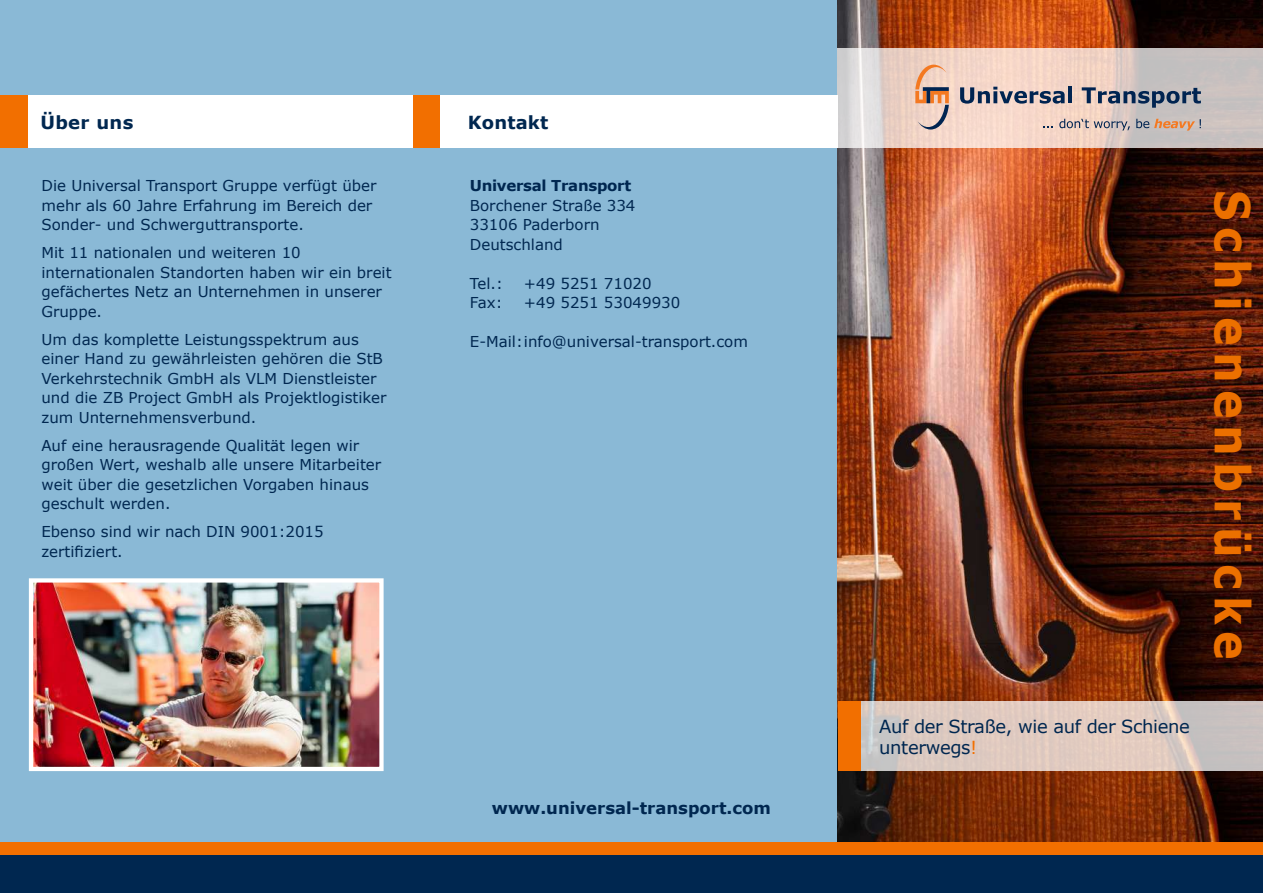
<style>
.page{position:relative;width:1263px;height:893px;background:#fff}
.page>*{position:absolute;margin:0;border:0;box-sizing:border-box;transform-origin:0 0}
.t1{font:700 48px "Verdana";letter-spacing:.15em;color:#ec7000;scale:.9 1}
.t2{font:18px/21px "Verdana";letter-spacing:-.02em;color:#002750}
.t3{font:700 18px "Verdana";letter-spacing:.01em;color:#002750}
.t4{font:700 16.5px "Verdana";color:#002750}
.t5{font:15px/19.5px "Verdana";color:#002750}
.t6{font:700 15px "Verdana";letter-spacing:-.02em;color:#002750}
.s1{color:#f26f00}
</style>
<div class="page">
<div style="left:0;top:0;width:838px;height:842px;background:#8ab9d6"></div>
<img style="left:34px;top:583px;width:345px;height:183px">
<div style="left:29px;top:578px;width:355px;height:193px;border:4px solid #fff"></div>
<div style="left:0;top:855px;width:1263px;height:38px;background:#002750"></div>
<div style="left:0;top:842px;width:1263px;height:13px;background:#f26f00"></div>
<img style="left:838px;top:0;width:425px;height:842px">
<div style="left:0;top:95px;width:473px;height:53px;background:#f26f00"></div>
<div style="left:28px;top:95px;width:384px;height:53px;background:#fff"></div>
<div style="left:440px;top:95px;width:398px;height:53px;background:#fff"></div>
<svg style="left:860px;top:702px;width:403px;height:69px;background:#d9c8c0"></svg>
<div style="left:838px;top:702px;width:22px;height:69px;background:#f26f00"></div>
<svg style="left:838px;top:48px;width:425px;height:100px;background:#e1cec7"></svg>
<svg style="left:1043px;top:126px;width:10px;height:2px"></svg>
<svg style="left:1059px;top:119px;width:71px;height:12px"></svg>
<svg style="left:1136px;top:119px;width:65px;height:12px"></svg>
<svg style="left:960px;top:87px;width:104px;height:17px;background:#8d8b96"></svg>
<hr style="left:1068px;top:87px;width:4px;height:16px;background:#002451">
<svg style="left:1082px;top:87px;width:119px;height:21px;background:#8d909b"></svg>
<svg style="left:915px;top:65px;width:34px;height:65px;background:#d3ad99"></svg>
<p class="t3" style="left:40px;top:109px;width:95px">Über uns</p>
<p class="t5" style="left:41px;top:176px;width:337px">Die Universal Transport Gruppe verfügt über mehr als 60 Jahre Erfahrung im Bereich der<br>Sonder- und Schwerguttransporte.</p>
<p class="t5" style="left:41px;top:243px;width:352px">Mit 11 nationalen und weiteren 10 internationalen Standorten haben wir ein breit gefächertes Netz an Unternehmen in unserer Gruppe.</p>
<p class="t5" style="left:41px;top:329px;width:347px">Um das komplette Leistungsspektrum aus einer Hand zu gewährleisten gehören die StB Verkehrstechnik GmbH als VLM Dienstleister und die ZB Project GmbH als Projektlogistiker zum Unternehmensverbund.</p>
<p class="t5" style="left:41px;top:435px;width:341px">Auf eine herausragende Qualität legen wir großen Wert, weshalb alle unsere Mitarbeiter weit über die gesetzlichen Vorgaben hinaus geschult werden.</p>
<p class="t5" style="left:41px;top:522px;width:284px">Ebenso sind wir nach DIN 9001:2015 zertifiziert.</p>
<p class="t3" style="left:468px;top:109px;width:82px">Kontakt</p>
<p class="t6" style="left:470px;top:175px;width:163px">Universal Transport</p>
<p class="t5" style="left:470px;top:195px;width:167px">Borchener Straße 334<br>33106 Paderborn<br>Deutschland</p>
<p class="t5" style="left:470px;top:273px;width:34px">Tel.:</p>
<p class="t5" style="left:524px;top:273px;width:129px">+49 5251 71020</p>
<p class="t5" style="left:470px;top:293px;width:34px">Fax:</p>
<p class="t5" style="left:524px;top:293px;width:158px">+49 5251 53049930</p>
<p class="t5" style="left:470px;top:332px;width:280px">E-Mail:info@universal-transport.com</p>
<p class="t4" style="left:492px;top:796px;width:281px">www.universal-transport.com</p>
<p class="t2" style="left:879px;top:715px;width:312px">Auf der Straße, wie auf der Schiene unterwegs<span class="s1">!</span></p>
<h1 class="t1" style="left:1266px;top:190px;width:524px;rotate:90deg">Schienenbrücke</h1>
</div>
